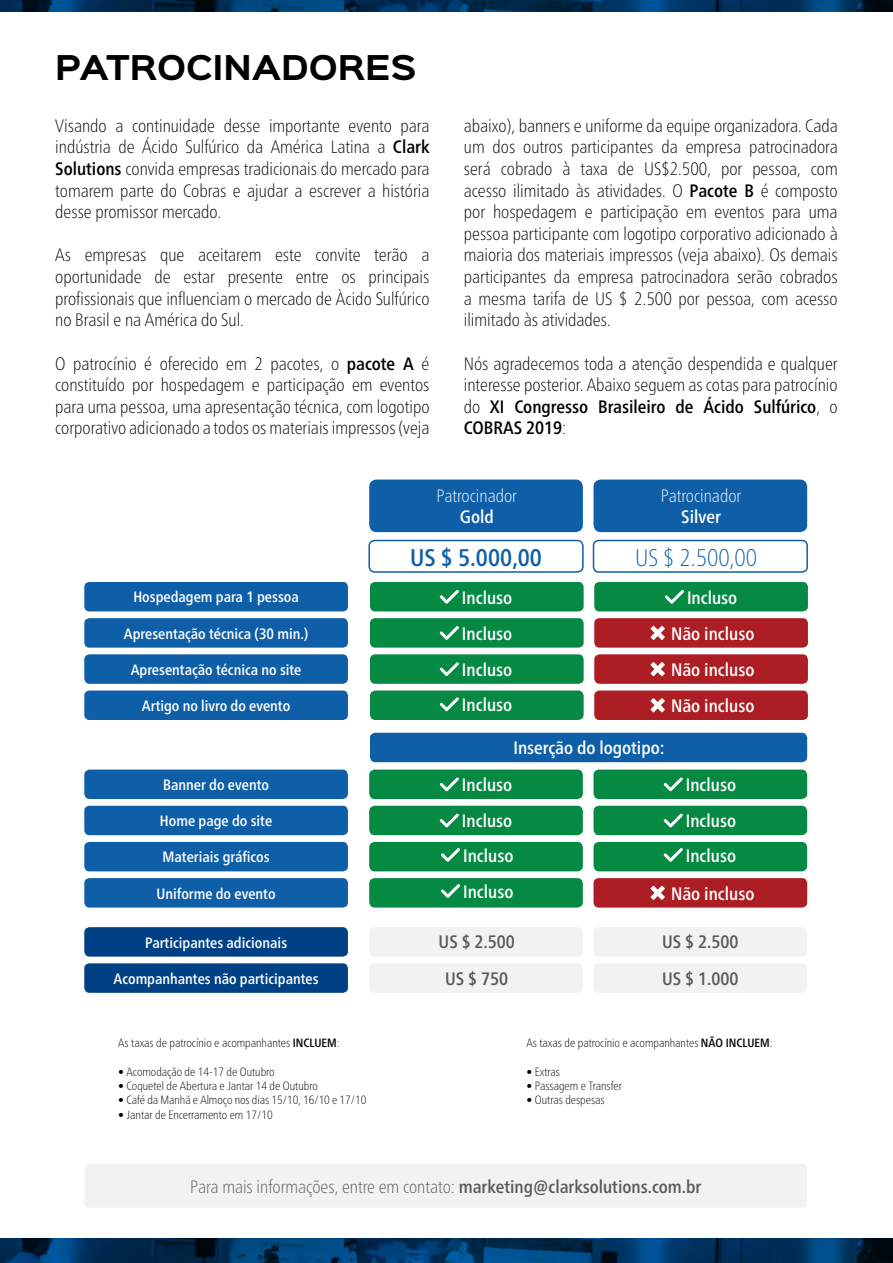
<style>
.page{position:relative;width:893px;height:1263px;background:#fff}
.page>*{position:absolute;margin:0;border:0;box-sizing:border-box;transform-origin:0 0}
.t1{font:700 30.75px "Sinkin Sans 700";color:#000}
.t2{font:500 condensed 24px "Frutiger Neue LT Pro";color:#0f5fa8}
.t3{font:100 condensed 24px "Frutiger Neue LT Pro";color:#0f5fa8}
.t4{font:100 condensed 18px/21.6px "Frutiger Neue LT Pro";color:#000;text-align:justify}
.t5{font:500 condensed 18px/36.2px "Frutiger Neue LT Pro";color:#fff}
.t6{font:100 condensed 18px "Frutiger Neue LT Pro";color:#58595b}
.t7{font:500 condensed 18px/36.8px "Frutiger Neue LT Pro";color:#58595b;text-align:center}
.t8{font:100 condensed 18px "Frutiger Neue LT Pro";color:#fff}
.t9{font:500 condensed 15px "Frutiger Neue LT Pro";color:#fff}
.t10{font:100 condensed 12px "Frutiger Neue LT Pro";color:#000}
.s1{font-weight:500}
</style>
<div class="page">
<svg style="left:0;top:1239px;width:893px;height:24px"></svg>
<svg style="left:0;top:0;width:893px;height:12px"></svg>
<div style="left:84px;top:769px;width:264px;height:30px;background:#0f5fa8;border-radius:6px"></div>
<div style="left:84px;top:806px;width:264px;height:29px;background:#0f5fa8;border-radius:5px"></div>
<div style="left:84px;top:842px;width:264px;height:29px;background:#0f5fa8;border-radius:5px"></div>
<div style="left:84px;top:878px;width:264px;height:29px;background:#0f5fa8;border-radius:5px"></div>
<div style="left:84px;top:690px;width:264px;height:30px;background:#0f5fa8;border-radius:5px"></div>
<div style="left:84px;top:654px;width:264px;height:30px;background:#0f5fa8;border-radius:5px"></div>
<div style="left:84px;top:618px;width:264px;height:30px;background:#0f5fa8;border-radius:5px"></div>
<div style="left:369px;top:479px;width:214px;height:53px;background:#0f5fa8;border-radius:7px"></div>
<div style="left:593px;top:479px;width:214px;height:53px;background:#0f5fa8;border-radius:7px"></div>
<div style="left:368px;top:540px;width:216px;height:33px;border:2px solid #0f5fa8;border-radius:6px"></div>
<div style="left:593px;top:540px;width:215px;height:33px;border:2px solid #0f5fa8;border-radius:5px"></div>
<div style="left:370px;top:582px;width:214px;height:29px;background:#058943;border-radius:5px"></div>
<div style="left:594px;top:582px;width:214px;height:29px;background:#058943;border-radius:5px"></div>
<div style="left:370px;top:618px;width:214px;height:30px;background:#058943;border-radius:5px"></div>
<div style="left:594px;top:618px;width:214px;height:30px;background:#ac1e23;border-radius:5px"></div>
<div style="left:370px;top:654px;width:214px;height:30px;background:#058943;border-radius:5px"></div>
<div style="left:594px;top:654px;width:214px;height:30px;background:#ac1e23;border-radius:5px"></div>
<div style="left:370px;top:690px;width:214px;height:30px;background:#058943;border-radius:6px"></div>
<div style="left:594px;top:690px;width:214px;height:30px;background:#ac1e23;border-radius:5px"></div>
<div style="left:84px;top:582px;width:264px;height:29px;background:#0f5fa8;border-radius:5px"></div>
<div style="left:370px;top:733px;width:437px;height:29px;background:#0f5fa8;border-radius:5px"></div>
<div style="left:369px;top:769px;width:214px;height:30px;background:#058943;border-radius:6px"></div>
<div style="left:593px;top:769px;width:214px;height:30px;background:#058943;border-radius:6px"></div>
<div style="left:369px;top:806px;width:214px;height:29px;background:#058943;border-radius:6px"></div>
<div style="left:593px;top:806px;width:214px;height:29px;background:#058943;border-radius:6px"></div>
<div style="left:369px;top:842px;width:214px;height:29px;background:#058943;border-radius:6px"></div>
<div style="left:593px;top:842px;width:214px;height:29px;background:#058943;border-radius:6px"></div>
<div style="left:369px;top:878px;width:214px;height:29px;background:#058943;border-radius:6px"></div>
<div style="left:593px;top:878px;width:214px;height:29px;background:#ac1e23;border-radius:5px"></div>
<div style="left:369px;top:927px;width:214px;height:30px;background:#f2f2f2;border-radius:5px"></div>
<div style="left:593px;top:927px;width:214px;height:30px;background:#f2f2f2;border-radius:5px"></div>
<div style="left:369px;top:963px;width:214px;height:30px;background:#f2f2f2;border-radius:5px"></div>
<div style="left:593px;top:963px;width:214px;height:30px;background:#f2f2f2;border-radius:5px"></div>
<div style="left:84px;top:927px;width:264px;height:30px;background:#004186;border-radius:5px"></div>
<div style="left:84px;top:963px;width:264px;height:30px;background:#004186;border-radius:5px"></div>
<div style="left:84px;top:1164px;width:723px;height:44px;background:#f2f2f2;border-radius:5px"></div>
<svg style="left:440px;top:590px;width:19px;height:14px"></svg>
<svg style="left:440px;top:626px;width:19px;height:14px"></svg>
<svg style="left:440px;top:662px;width:19px;height:14px"></svg>
<svg style="left:440px;top:697px;width:19px;height:14px"></svg>
<svg style="left:440px;top:777px;width:19px;height:14px"></svg>
<svg style="left:440px;top:813px;width:19px;height:14px"></svg>
<svg style="left:441px;top:848px;width:19px;height:14px"></svg>
<svg style="left:441px;top:884px;width:19px;height:14px"></svg>
<svg style="left:665px;top:590px;width:19px;height:14px"></svg>
<svg style="left:664px;top:777px;width:19px;height:14px"></svg>
<svg style="left:664px;top:813px;width:19px;height:14px"></svg>
<svg style="left:664px;top:848px;width:19px;height:14px"></svg>
<svg style="left:650px;top:626px;width:15px;height:14px"></svg>
<svg style="left:650px;top:662px;width:15px;height:14px"></svg>
<svg style="left:650px;top:698px;width:15px;height:14px"></svg>
<svg style="left:650px;top:886px;width:15px;height:14px"></svg>
<h1 class="t1" style="left:55px;top:52px;width:363px">PATROCINADORES</h1>
<p class="t4" style="left:55px;top:115px;width:376px">Visando a continuidade desse importante evento para indústria de Ácido Sulfúrico da América Latina a <span class="s1">Clark Solutions</span> convida empresas tradicionais do mercado para tomarem parte do Cobras e ajudar a escrever a história desse promissor mercado.</p>
<p class="t4" style="left:55px;top:244px;width:376px">As empresas que aceitarem este convite terão a oportunidade de estar presente entre os principais profissionais que influenciam o mercado de Àcido Sulfúrico no Brasil e na América do Sul.</p>
<p class="t4" style="left:55px;top:352px;width:376px">O patrocínio é oferecido em 2 pacotes, o <span class="s1">pacote A</span> é constituído por hospedagem e participação em eventos para uma pessoa, uma apresentação técnica, com logotipo corporativo adicionado a todos os materiais impressos (veja</p>
<p class="t4" style="left:464px;top:115px;width:375px">abaixo), banners e uniforme da equipe organizadora. Cada um dos outros participantes da empresa patrocinadora será cobrado à taxa de US$2.500, por pessoa, com acesso ilimitado às atividades. O <span class="s1">Pacote B</span> é composto por hospedagem e participação em eventos para uma pessoa participante com logotipo corporativo adicionado à maioria dos materiais impressos (veja abaixo). Os demais participantes da empresa patrocinadora serão cobrados a mesma tarifa de US $ 2.500 por pessoa, com acesso ilimitado às atividades.</p>
<p class="t4" style="left:464px;top:352px;width:375px">Nós agradecemos toda a atenção despendida e qualquer interesse posterior. Abaixo seguem as cotas para patrocínio do <span class="s1">XI Congresso Brasileiro de Ácido Sulfúrico</span>, o <span class="s1">COBRAS 2019</span>:</p>
<p class="t8" style="left:437px;top:485px;width:82px">Patrocinador</p>
<p class="t5" style="left:460px;top:499px;width:35px">Gold</p>
<p class="t8" style="left:661px;top:485px;width:82px">Patrocinador</p>
<p class="t5" style="left:681px;top:499px;width:41px">Silver</p>
<p class="t9" style="left:133px;top:588px;width:167px">Hospedagem para 1 pessoa</p>
<p class="t9" style="left:124px;top:625px;width:186px">Apresentação técnica (30 min.)</p>
<p class="t9" style="left:131px;top:661px;width:172px">Apresentação técnica no site</p>
<p class="t9" style="left:142px;top:697px;width:150px">Artigo no livro do evento</p>
<p class="t9" style="left:163px;top:776px;width:107px">Banner do evento</p>
<p class="t9" style="left:160px;top:812px;width:114px">Home page do site</p>
<p class="t9" style="left:163px;top:848px;width:109px">Materiais gráficos</p>
<p class="t9" style="left:157px;top:884px;width:120px">Uniforme do evento</p>
<p class="t9" style="left:145px;top:934px;width:144px">Participantes adicionais</p>
<p class="t9" style="left:114px;top:970px;width:207px">Acompanhantes não participantes</p>
<p class="t10" style="left:118px;top:1035px;width:223px">As taxas de patrocínio e acompanhantes <span class="s1">INCLUEM</span>:</p>
<p class="t10" style="left:118px;top:1064px;width:158px">• Acomodação de 14-17 de Outubro</p>
<p class="t10" style="left:118px;top:1079px;width:201px">• Coquetel de Abertura e Jantar 14 de Outubro</p>
<p class="t10" style="left:118px;top:1093px;width:250px">• Café da Manhã e Almoço nos dias 15/10, 16/10 e 17/10</p>
<p class="t10" style="left:118px;top:1107px;width:156px">• Jantar de Encerramento em 17/10</p>
<h2 class="t2" style="left:410px;top:543px;width:133px">US $ 5.000,00</h2>
<h2 class="t3" style="left:635px;top:543px;width:124px">US $ 2.500,00</h2>
<p class="t5" style="left:462px;top:579px;width:52px;text-align:justify">Incluso Incluso Incluso Incluso</p>
<p class="t5" style="left:687px;top:579px;width:52px">Incluso</p>
<p class="t5" style="left:671px;top:615px;width:85px;text-align:justify">Não incluso Não incluso Não incluso</p>
<p class="t5" style="left:513px;top:730px;width:153px">Inserção do logotipo:</p>
<p class="t5" style="left:462px;top:767px;width:52px">Incluso<br>Incluso</p>
<p class="t5" style="left:463px;top:837px;width:52px">Incluso<br>Incluso</p>
<p class="t5" style="left:686px;top:767px;width:52px">Incluso<br>Incluso</p>
<p class="t5" style="left:686px;top:837px;width:52px">Incluso</p>
<p class="t5" style="left:671px;top:875px;width:85px">Não incluso</p>
<p class="t7" style="left:439px;top:923px;width:78px">US $ 2.500<br>US $ 750</p>
<p class="t7" style="left:662px;top:923px;width:78px;text-align:left">US $ 2.500<br>US $ 1.000</p>
<p class="t7" style="left:452px;top:930px;width:52px">Incluso</p>
<p class="t10" style="left:526px;top:1035px;width:247px">As taxas de patrocínio e acompanhantes <span class="s1">NÃO INCLUEM</span>:</p>
<p class="t10" style="left:526px;top:1064px;width:35px">• Extras</p>
<p class="t10" style="left:526px;top:1079px;width:97px">• Passagem e Transfer</p>
<p class="t10" style="left:526px;top:1093px;width:80px">• Outras despesas</p>
<p class="t6" style="left:190px;top:1176px;width:512px">Para mais informações, entre em contato: <span class="s1">marketing@clarksolutions.com.br</span></p>
</div>
